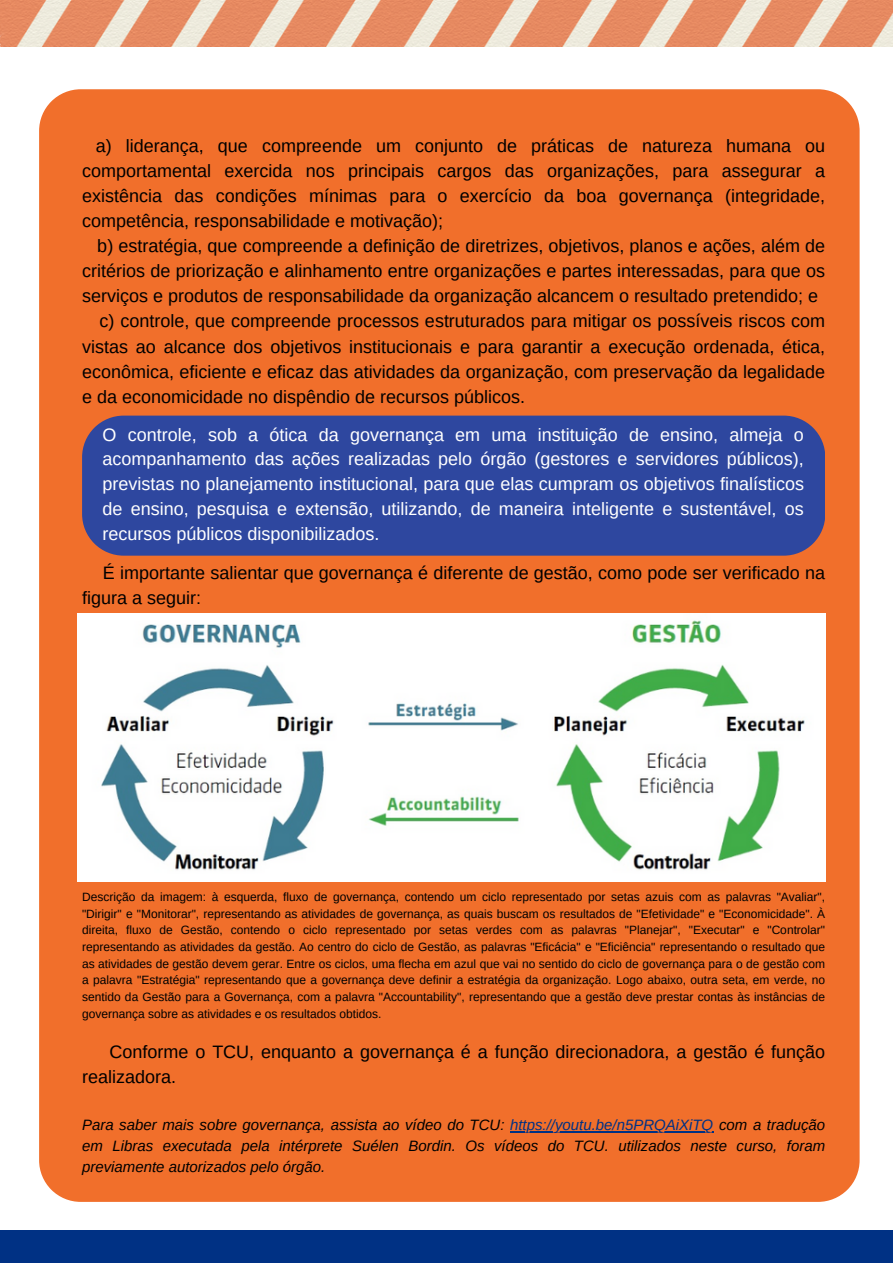
<style>
.page{position:relative;width:893px;height:1264px;background:#fff}
.page>*{position:absolute;margin:0;border:0;box-sizing:border-box;transform-origin:0 0}
.t1{font:18px/25px "Arimo";color:#000;text-align:justify}
.t2{font:18px/24.8px "Arimo";color:#fff;text-align:justify}
.t3{font:italic 15px/21px "Arimo";color:#000;text-align:justify}
.t4{font:12px/16.8px "Arimo";color:#000;text-align:justify}
.s1{color:#003184}
</style>
<div class="page">
<div style="left:0;top:1230px;width:892px;height:32px;background:#003184"></div>
<img style="left:0;top:0;width:892px;height:47px">
<div style="left:39px;top:89px;width:820px;height:1112px;background:#f16f2b"></div>
<hr style="left:510px;top:1130px;width:203px;height:2px;background:#003184">
<div style="left:82px;top:415px;width:742px;height:140px;background:#2e479f"></div>
<img style="left:78px;top:613px;width:747px;height:268px">
<p class="t1" style="left:82px;top:133px;width:744px;text-indent:14px">a) liderança, que compreende um conjunto de práticas de natureza humana ou comportamental exercida nos principais cargos das organizações, para assegurar a existência das condições mínimas para o exercício da boa governança (integridade, competência, responsabilidade e motivação);</p>
<p class="t1" style="left:82px;top:233px;width:744px;text-indent:15px">b) estratégia, que compreende a definição de diretrizes, objetivos, planos e ações, além de critérios de priorização e alinhamento entre organizações e partes interessadas, para que os serviços e produtos de responsabilidade da organização alcancem o resultado pretendido; e</p>
<p class="t1" style="left:82px;top:309px;width:744px;text-indent:17px">c) controle, que compreende processos estruturados para mitigar os possíveis riscos com vistas ao alcance dos objetivos institucionais e para garantir a execução ordenada, ética, econômica, eficiente e eficaz das atividades da organização, com preservação da legalidade e da economicidade no dispêndio de recursos públicos.</p>
<p class="t2" style="left:103px;top:422px;width:703px">O controle, sob a ótica da governança em uma instituição de ensino, almeja o acompanhamento das ações realizadas pelo órgão (gestores e servidores públicos), previstas no planejamento institucional, para que elas cumpram os objetivos finalísticos de ensino, pesquisa e extensão, utilizando, de maneira inteligente e sustentável, os recursos públicos disponibilizados.</p>
<p class="t1" style="left:82px;top:560px;width:744px;text-indent:21px">É importante salientar que governança é diferente de gestão, como pode ser verificado na figura a seguir:</p>
<p class="t4" style="left:82px;top:888px;width:744px">Descrição da imagem: à esquerda, fluxo de governança, contendo um ciclo representado por setas azuis com as palavras "Avaliar", "Dirigir" e "Monitorar", representando as atividades de governança, as quais buscam os resultados de "Efetividade" e "Economicidade". À direita, fluxo de Gestão, contendo o ciclo representado por setas verdes com as palavras "Planejar", "Executar" e "Controlar" representando as atividades da gestão. Ao centro do ciclo de Gestão, as palavras "Eficácia" e "Eficiência" representando o resultado que as atividades de gestão devem gerar. Entre os ciclos, uma flecha em azul que vai no sentido do ciclo de governança para o de gestão com a palavra "Estratégia" representando que a governança deve definir a estratégia da organização. Logo abaixo, outra seta, em verde, no sentido da Gestão para a Governança, com a palavra "Accountability", representando que a gestão deve prestar contas às instâncias de governança sobre as atividades e os resultados obtidos.</p>
<p class="t1" style="left:82px;top:1039px;width:744px;text-indent:27px">Conforme o TCU, enquanto a governança é a função direcionadora, a gestão é função realizadora.</p>
<p class="t3" style="left:82px;top:1114px;width:744px">Para saber mais sobre governança, assista ao vídeo do TCU: <span class="s1">https://youtu.be/n5PRQAiXiTQ</span> com a tradução em Libras executada pela intérprete Suélen Bordin. Os vídeos do TCU. utilizados neste curso, foram previamente autorizados pelo órgão.</p>
</div>
